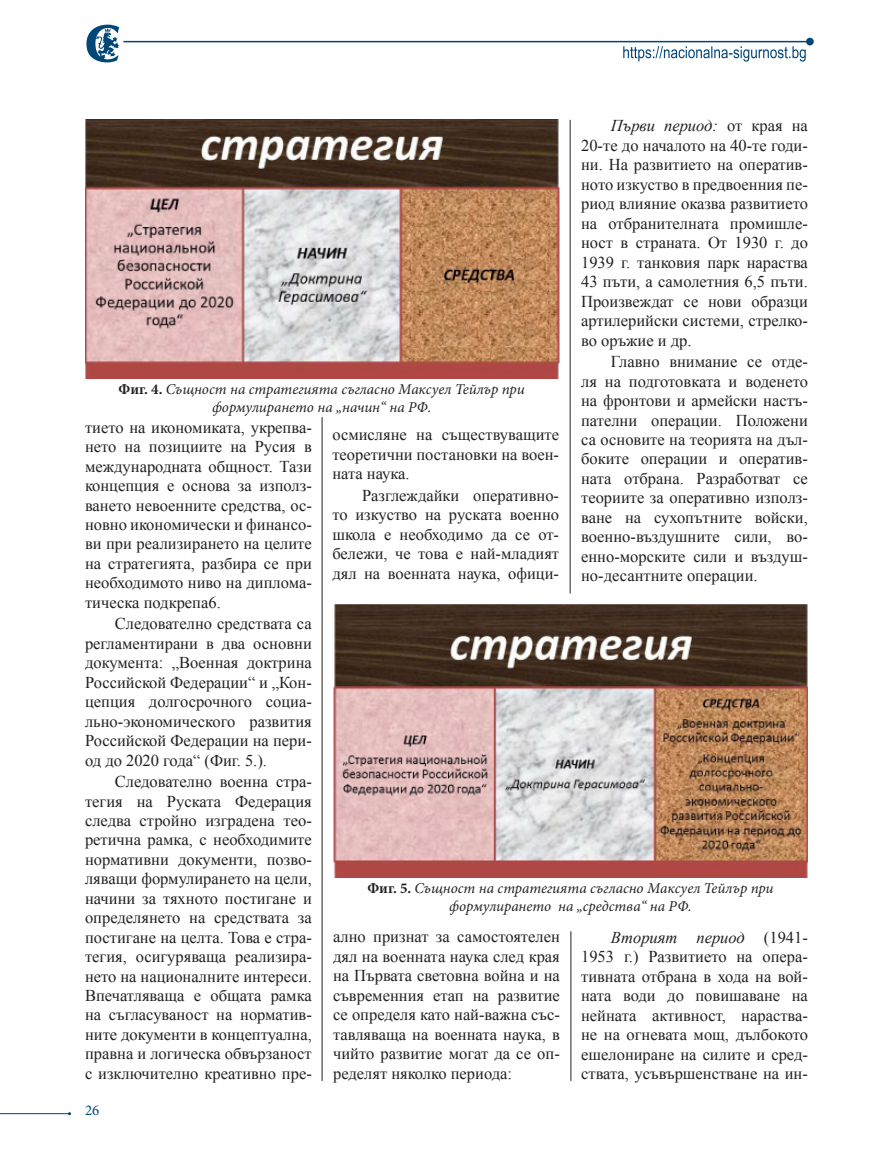
<style>
.page{position:relative;width:893px;height:1149px;background:#fff}
.page>*{position:absolute;margin:0;border:0;box-sizing:border-box;transform-origin:0 0}
.ОСНОВЕН{font:16.5px/19.5px "Times New Roman";color:#231f20;text-align:justify}
.t1{font:italic 15px/18px "Minion Pro";color:#231f20;text-align:center}
.t2{font:15px "Minion Pro";color:#004778}
.s1{font-style:italic}
.s2{font-weight:700;font-style:normal}
</style>
<div class="page">
<svg style="left:86px;top:25px;width:33px;height:37px"></svg>
<svg style="left:623px;top:46px;width:183px;height:16px"></svg>
<div style="left:806px;top:38px;width:8px;height:7px;background:#004677;border-radius:50%"></div>
<hr style="left:123px;top:41px;width:683px;height:1px;background:#004677">
<hr style="left:0;top:1112px;width:70px;height:1px;background:#004778">
<hr style="left:322px;top:417px;width:1px;height:663px;background:#231f20">
<hr style="left:570px;top:120px;width:1px;height:473px;background:#231f20">
<img style="left:85px;top:120px;width:475px;height:258px">
<img style="left:333px;top:604px;width:475px;height:273px">
<hr style="left:570px;top:931px;width:1px;height:149px;background:#231f20">
<p class="ОСНОВЕН" style="left:581px;top:116px;width:228px;text-indent:30px"><span class="s1">Първи период:</span> от края на 20-те до началото на 40-те годи&shy;ни. На развитието на оператив&shy;ното изкуство в предвоенния пе&shy;риод влияние оказва развитието на отбранителната промишле&shy;ност в страната. От 1930 г. до 1939 г. танковия парк нараства 43 пъти, а самолетния 6,5 пъти.<br>Произвеждат се нови образци артилерийски системи, стрелко&shy;во оръжие и др.</p>
<p class="ОСНОВЕН" style="left:581px;top:351px;width:228px;text-indent:30px">Главно внимание се отде&shy;ля на подготовката и воденето на фронтови и армейски настъ&shy;пателни операции. Положени са основите на теорията на дъл&shy;боките операции и оператив&shy;ната отбрана. Разработват се теориите за оперативно използ&shy;ване на сухопътните войски, военно-въздушните сили, во&shy;енно-морските сили и въздуш&shy;но-десантните операции.</p>
<p class="t1" style="left:119px;top:380px;width:408px"><span class="s2">Фиг. 4.</span> Същност на стратегията съгласно Максуел Тейлър при формулирането на „начин“ на РФ.</p>
<p class="ОСНОВЕН" style="left:85px;top:417px;width:228px">тието на икономиката, укрепва&shy;нето на позициите на Русия в международната общност. Тази концепция е основа за използ&shy;ването невоенните средства, ос&shy;новно икономически и финансо&shy;ви при реализирането на целите на стратегията, разбира се при необходимото ниво на диплома&shy;тическа подкрепа6.</p>
<p class="ОСНОВЕН" style="left:85px;top:613px;width:228px;text-indent:30px">Следователно средствата са регламентирани в два основни документа: „Военная доктрина Российской Федерации“ и „Кон&shy;цепция долгосрочного социа&shy;льно-экономического развития Российской Федерации на пери&shy;од до 2020 года“ (Фиг. 5.).</p>
<p class="ОСНОВЕН" style="left:85px;top:771px;width:228px;text-indent:30px">Следователно военна стра&shy;тегия на Руската Федерация следва стройно изградена тео&shy;ретична рамка, с необходимите нормативни документи, позво&shy;ляващи формулирането на цели, начини за тяхното постигане и определянето на средствата за постигане на целта. Това е стра&shy;тегия, осигуряваща реализира&shy;нето на националните интереси.<br>Впечатляваща е общата рамка на съгласуваност на норматив&shy;ните документи в концептуална, правна и логическа обвързаност с изключително креативно пре-</p>
<p class="ОСНОВЕН" style="left:332px;top:424px;width:228px">осмисляне на съществуващите теоретични постановки на воен&shy;ната наука.</p>
<p class="ОСНОВЕН" style="left:332px;top:485px;width:228px;text-indent:30px">Разглеждайки оперативно&shy;то изкуство на руската военно школа е необходимо да се от&shy;бележи, че това е най-младият дял на военната наука, офици-</p>
<p class="t1" style="left:367px;top:879px;width:408px"><span class="s2">Фиг. 5.</span> Същност на стратегията съгласно Максуел Тейлър при формулирането на „средства“ на РФ.</p>
<p class="ОСНОВЕН" style="left:333px;top:926px;width:228px">ално признат за самостоятелен дял на военната наука след края на Първата световна война и на съвременния етап на развитие се определя като най-важна със&shy;тавляваща на военната наука, в чийто развитие могат да се оп&shy;ределят няколко периода:</p>
<p class="ОСНОВЕН" style="left:581px;top:926px;width:228px;text-indent:30px"><span class="s1">Вторият период</span> (1941- 1953 г.) Развитието на опера&shy;тивната отбрана в хода на вой&shy;ната води до повишаване на нейната активност, нараства&shy;не на огневата мощ, дълбокото ешелониране на силите и сред&shy;ствата, усъвършенстване на ин-</p>
<p class="t2" style="left:85px;top:1099px;width:16px">26</p>
</div>
